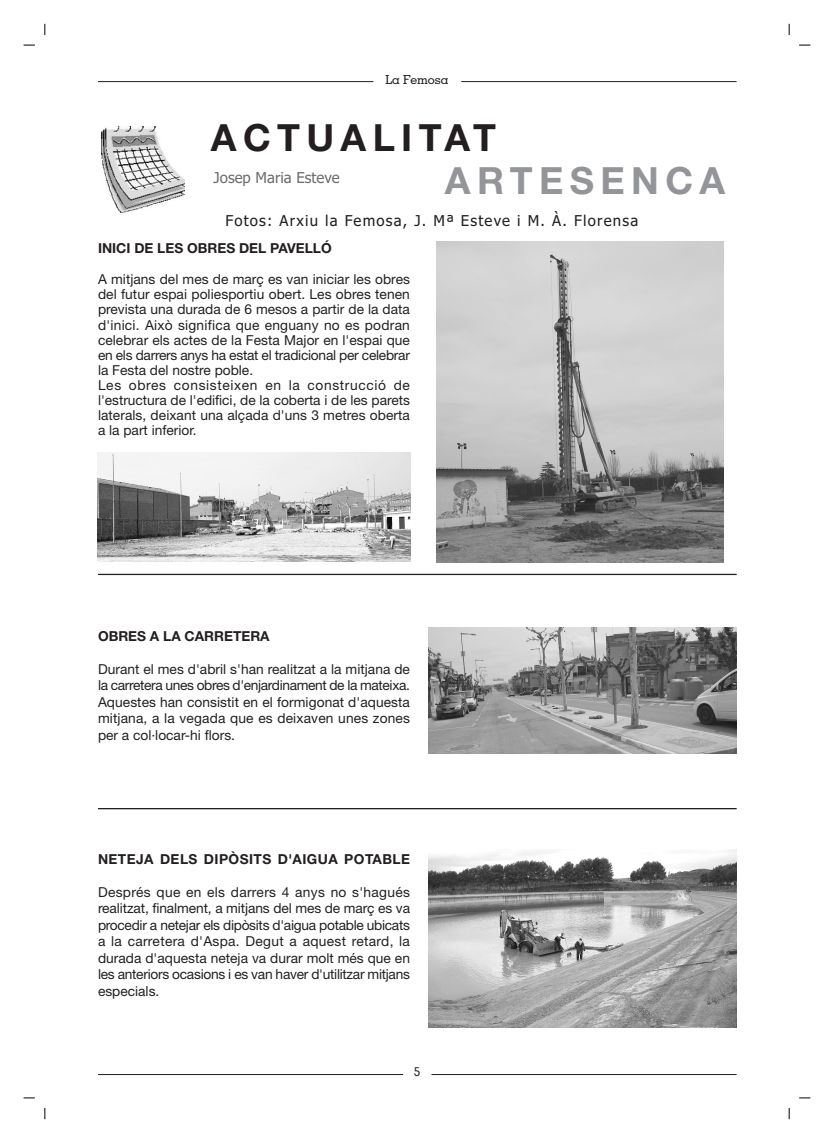
<style>
.page{position:relative;width:834px;height:1143px;background:#fff}
.page>*{position:absolute;margin:0;border:0;box-sizing:border-box;transform-origin:0 0}
.t1{font:700 37.5px "Helvetica Neue";letter-spacing:.17em;color:#231f20}
.t2{font:700 37.5px "Helvetica Neue";letter-spacing:.17em;color:#939598}
.t3{font:15px "Tahoma";letter-spacing:.08em;color:#231f20}
.t4{font:15px "Tahoma";color:#6c6d70}
.t5{font:13.75px/15.1px "Helvetica Neue";letter-spacing:.005em;color:#231f20;text-align:justify}
.t6{font:700 13.75px "Helvetica Neue";color:#231f20}
.t7{font:700 13.75px "Helvetica Neue";letter-spacing:.03em;color:#231f20}
.t8{font:500 12.5px "Geometric Slab 703 BT";color:#231f20}
</style>
<div class="page">
<svg style="left:789px;top:1107px;width:1px;height:12px"></svg>
<hr style="left:98px;top:81px;width:275px;height:1px;background:#231f20">
<hr style="left:461px;top:81px;width:275px;height:1px;background:#231f20">
<hr style="left:98px;top:1074px;width:305px;height:1px;background:#231f20">
<hr style="left:431px;top:1074px;width:305px;height:1px;background:#231f20">
<hr style="left:98px;top:808px;width:638px;height:1px;background:#231f20">
<img style="left:101px;top:127px;width:84px;height:86px">
<img style="left:436px;top:241px;width:287px;height:321px">
<hr style="left:98px;top:574px;width:638px;height:1px;background:#231f20">
<img style="left:98px;top:452px;width:312px;height:110px">
<img style="left:429px;top:627px;width:307px;height:126px">
<img style="left:429px;top:849px;width:307px;height:178px">
<p class="t8" style="left:385px;top:75px;width:65px">La Femosa</p>
<h1 class="t1" style="left:211px;top:124px;width:287px">ACTUALITAT</h1>
<p class="t4" style="left:214px;top:172px;width:128px">Josep Maria Esteve</p>
<h1 class="t2" style="left:445px;top:167px;width:282px">ARTESENCA</h1>
<p class="t3" style="left:226px;top:214px;width:414px">Fotos: Arxiu la Femosa, J. Mª Esteve i M. À. Florensa</p>
<p class="t6" style="left:98px;top:243px;width:235px">INICI DE LES OBRES DEL PAVELLÓ</p>
<p class="t5" style="left:98px;top:273px;width:313px;text-align:left">A mitjans del mes de març es van iniciar les obres del futur espai poliesportiu obert. Les obres tenen prevista una durada de 6 mesos a partir de la data d'inici. Això significa que enguany no es podran celebrar els actes de la Festa Major en l'espai que en els darrers anys ha estat el tradicional per celebrar la Festa del nostre poble.<br>Les obres consisteixen en la construcció de l'estructura de l'edifici, de la coberta i de les parets laterals, deixant una alçada d'uns 3 metres oberta a la part inferior.</p>
<p class="t6" style="left:98px;top:630px;width:173px">OBRES A LA CARRETERA</p>
<p class="t5" style="left:98px;top:662px;width:313px;line-height:16.5px">Durant el mes d'abril s'han realitzat a la mitjana de la carretera unes obres d'enjardinament de la mateixa.<br>Aquestes han consistit en el formigonat d'aquesta mitjana, a la vegada que es deixaven unes zones per a col·locar-hi flors.</p>
<p class="t7" style="left:98px;top:854px;width:313px">NETEJA DELS DIPÒSITS D'AIGUA POTABLE</p>
<p class="t5" style="left:98px;top:885px;width:313px;line-height:16.5px">Després que en els darrers 4 anys no s'hagués realitzat, finalment, a mitjans del mes de març es va procedir a netejar els dipòsits d'aigua potable ubicats a la carretera d'Aspa. Degut a aquest retard, la durada d'aquesta neteja va durar molt més que en les anteriors ocasions i es van haver d'utilitzar mitjans especials.</p>
<p class="t8" style="left:414px;top:1067px;width:8px">5</p>
</div>
